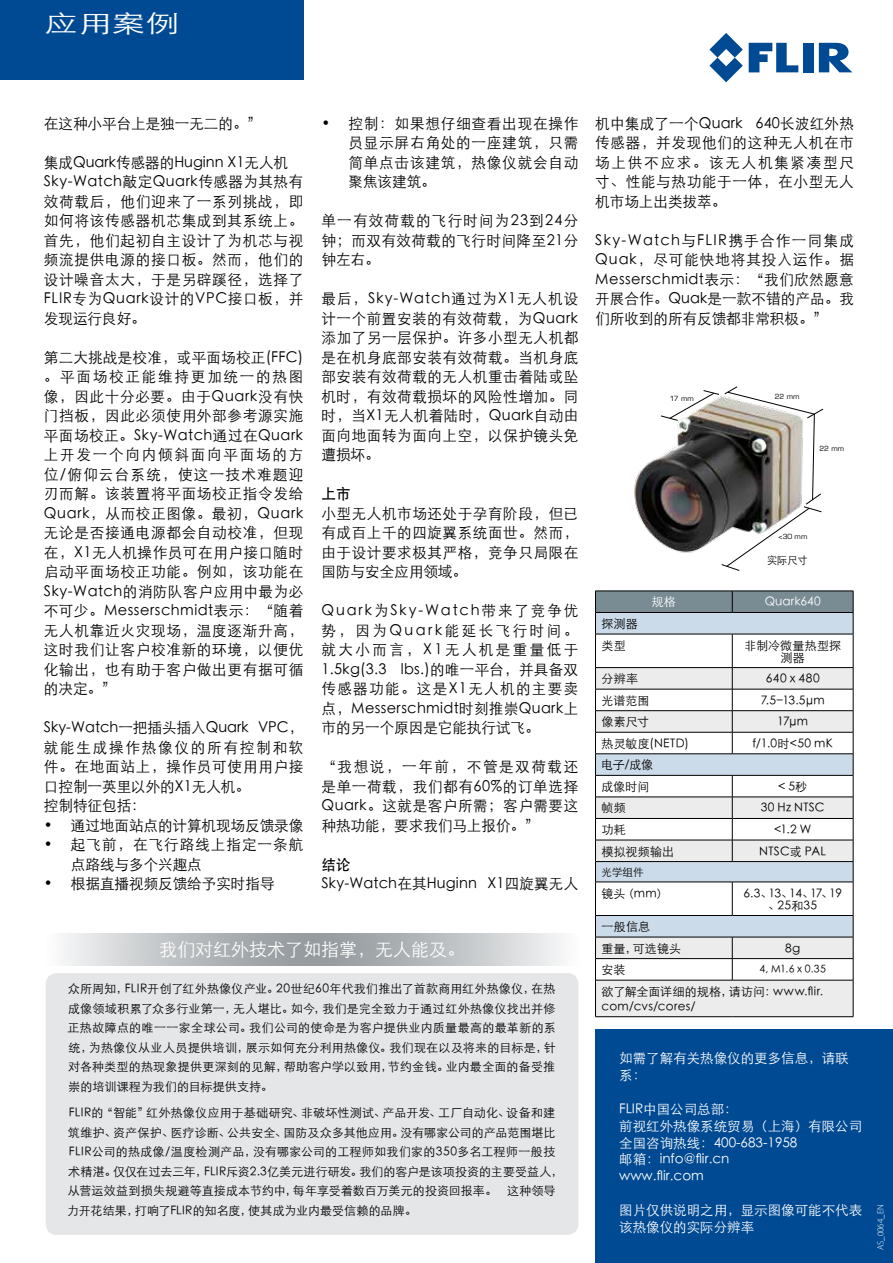
<style>
.page{position:relative;width:893px;height:1263px;background:#fff}
.page>*{position:absolute;margin:0;border:0;box-sizing:border-box;transform-origin:0 0}
.t1{font:300 24px "ST Heiti SC";color:#fff;scale:1.41 1}
.t2{font:300 18px "ST Heiti SC";color:#fff}
.t3{font:300 15px/19.5px "ST Heiti SC";letter-spacing:.04em;color:#000;text-align:justify}
.t4{font:300 15px/19.5px "ST Heiti SC";color:#000}
.t5{font:300 15px/19.5px "ST Heiti SC";letter-spacing:.07em;color:#000}
.t6{font:300 15px "ST Heiti SC";letter-spacing:.01em;color:#000}
.t7{font:500 15px "ST Heiti SC";color:#000}
.t8{font:300 13.5px/17px "ST Heiti SC";color:#fff}
.t9{font:300 12px/19.5px "ST Heiti SC";letter-spacing:.01em;color:#000}
.t10{font:300 12px/12px "ST Heiti SC";letter-spacing:-.025em;color:#000;text-align:center}
.t11{font:300 12px "ST Heiti SC";letter-spacing:.01em;color:#fff}
.t12{font:300 10.5px "ST Heiti SC";color:#000}
.t13{font:300 9px "Myriad Pro";color:#fff}
.t14{font:6.9px "Eurostile LT Std";letter-spacing:.02em;color:#000}
</style>
<div class="page">
<svg style="left:749px;top:43px;width:49px;height:29px"></svg>
<div style="left:803px;top:43px;width:11px;height:29px;background:#004a93"></div>
<svg style="left:819px;top:43px;width:33px;height:29px"></svg>
<svg style="left:709px;top:33px;width:34px;height:49px"></svg>
<div style="left:0;top:0;width:303px;height:80px;background:#004a93"></div>
<div style="left:595px;top:1029px;width:298px;height:234px;background:#004a93"></div>
<svg style="left:596px;top:668px;width:257px;height:348px"></svg>
<svg style="left:595px;top:591px;width:259px;height:43px;background:#99aab4"></svg>
<hr style="left:595px;top:634px;width:137px;height:1px;background:#000">
<hr style="left:595px;top:634px;width:1px;height:33px;background:#000">
<hr style="left:732px;top:634px;width:121px;height:1px;background:#000">
<hr style="left:732px;top:634px;width:1px;height:33px;background:#000">
<hr style="left:853px;top:634px;width:1px;height:33px;background:#000">
<hr style="left:595px;top:667px;width:137px;height:1px;background:#000">
<hr style="left:732px;top:667px;width:121px;height:1px;background:#000">
<hr style="left:595px;top:689px;width:137px;height:1px;background:#000">
<hr style="left:732px;top:689px;width:121px;height:1px;background:#000">
<hr style="left:595px;top:710px;width:137px;height:1px;background:#000">
<hr style="left:732px;top:710px;width:121px;height:1px;background:#000">
<hr style="left:595px;top:732px;width:137px;height:1px;background:#000">
<hr style="left:732px;top:732px;width:121px;height:1px;background:#000">
<svg style="left:732px;top:668px;width:1px;height:85px"></svg>
<hr style="left:595px;top:753px;width:137px;height:1px;background:#000">
<hr style="left:732px;top:753px;width:121px;height:1px;background:#000">
<hr style="left:595px;top:775px;width:137px;height:1px;background:#000">
<hr style="left:732px;top:775px;width:121px;height:1px;background:#000">
<hr style="left:595px;top:797px;width:137px;height:1px;background:#000">
<hr style="left:732px;top:797px;width:121px;height:1px;background:#000">
<hr style="left:595px;top:818px;width:137px;height:1px;background:#000">
<hr style="left:732px;top:818px;width:121px;height:1px;background:#000">
<hr style="left:595px;top:840px;width:137px;height:1px;background:#000">
<hr style="left:732px;top:840px;width:121px;height:1px;background:#000">
<svg style="left:732px;top:775px;width:1px;height:86px"></svg>
<hr style="left:595px;top:861px;width:137px;height:1px;background:#000">
<svg style="left:595px;top:668px;width:1px;height:214px"></svg>
<hr style="left:732px;top:861px;width:121px;height:1px;background:#000">
<svg style="left:853px;top:668px;width:1px;height:214px"></svg>
<hr style="left:595px;top:882px;width:137px;height:1px;background:#000">
<hr style="left:595px;top:882px;width:1px;height:33px;background:#000">
<hr style="left:732px;top:882px;width:121px;height:1px;background:#000">
<hr style="left:732px;top:882px;width:1px;height:33px;background:#000">
<hr style="left:853px;top:882px;width:1px;height:33px;background:#000">
<hr style="left:595px;top:915px;width:137px;height:1px;background:#000">
<hr style="left:732px;top:915px;width:121px;height:1px;background:#000">
<hr style="left:595px;top:937px;width:137px;height:1px;background:#000">
<hr style="left:732px;top:937px;width:121px;height:1px;background:#000">
<hr style="left:595px;top:958px;width:137px;height:1px;background:#000">
<svg style="left:595px;top:916px;width:1px;height:64px"></svg>
<hr style="left:732px;top:958px;width:121px;height:1px;background:#000">
<svg style="left:732px;top:937px;width:1px;height:43px"></svg>
<svg style="left:853px;top:916px;width:1px;height:64px"></svg>
<hr style="left:595px;top:980px;width:137px;height:1px;background:#000">
<hr style="left:595px;top:980px;width:1px;height:36px;background:#000">
<hr style="left:732px;top:980px;width:121px;height:1px;background:#000">
<hr style="left:853px;top:980px;width:1px;height:36px;background:#000">
<hr style="left:595px;top:1016px;width:137px;height:1px;background:#000">
<hr style="left:732px;top:1016px;width:121px;height:1px;background:#000">
<img style="left:634px;top:456px;width:26px;height:87px">
<svg style="left:660px;top:386px;width:164px;height:185px"></svg>
<div style="left:46px;top:973px;width:532px;height:262px;background:#e4e6e7;border-radius:11px"></div>
<svg style="left:63px;top:933px;width:499px;height:32px;background:#bcc0c2"></svg>
<h1 class="t1" style="left:44px;top:3px;width:97px">应用案例</h1>
<p class="t4" style="left:44px;top:112px;width:220px">在这种小平台上是独一无二的。”</p>
<p class="t3" style="left:44px;top:151px;width:261px;text-align:left">集成Quark传感器的Huginn X1无人机<br>Sky-Watch敲定Quark传感器为其热有效荷载后，他们迎来了一系列挑战，即如何将该传感器机芯集成到其系统上。首先，他们起初自主设计了为机芯与视频流提供电源的接口板。然而，他们的设计噪音太大，于是另辟蹊径，选择了<br>FLIR专为Quark设计的VPC接口板，并发现运行良好。</p>
<p class="t3" style="left:44px;top:346px;width:261px">第二大挑战是校准，或平面场校正(FFC)。平面场校正能维持更加统一的热图像，因此十分必要。由于Quark没有快门挡板，因此必须使用外部参考源实施平面场校正。Sky-Watch通过在Quark上开发一个向内倾斜面向平面场的方位/俯仰云台系统，使这一技术难题迎刃而解。该装置将平面场校正指令发给Quark，从而校正图像。最初，Quark无论是否接通电源都会自动校准，但现在，X1无人机操作员可在用户接口随时启动平面场校正功能。例如，该功能在Sky-Watch的消防队客户应用中最为必不可少。Messerschmidt表示：“随着无人机靠近火灾现场，温度逐渐升高，这时我们让客户校准新的环境，以便优化输出，也有助于客户做出更有据可循的决定。”</p>
<p class="t4" style="left:44px;top:716px;width:261px">Sky-Watch一把插头插入Quark VPC，就能生成操作热像仪的所有控制和软件。在地面站上，操作员可使用用户接口控制一英里以外的X1无人机。<br>控制特征包括：</p>
<p class="t4" style="left:44px;top:814px;width:261px">• 通过地面站点的计算机现场反馈录像</p>
<p class="t5" style="left:71px;top:833px;width:234px;text-indent:-27px">• 起飞前，在飞行路线上指定一条航点路线与多个兴趣点</p>
<p class="t4" style="left:44px;top:872px;width:232px">• 根据直播视频反馈给予实时指导</p>
<p class="t3" style="left:348px;top:112px;width:231px;text-indent:-27px">• 控制：如果想仔细查看出现在操作员显示屏右角处的一座建筑，只需简单点击该建筑，热像仪就会自动聚焦该建筑。</p>
<p class="t3" style="left:321px;top:210px;width:258px">单一有效荷载的飞行时间为23到24分钟；而双有效荷载的飞行时间降至21分钟左右。</p>
<p class="t3" style="left:321px;top:288px;width:258px">最后，Sky-Watch通过为X1无人机设计一个前置安装的有效荷载，为Quark添加了另一层保护。许多小型无人机都是在机身底部安装有效荷载。当机身底部安装有效荷载的无人机重击着陆或坠机时，有效荷载损坏的风险性增加。同时，当X1无人机着陆时，Quark自动由面向地面转为面向上空，以保护镜头免遭损坏。</p>
<p class="t7" style="left:321px;top:486px;width:31px">上市</p>
<p class="t3" style="left:321px;top:502px;width:258px">小型无人机市场还处于孕育阶段，但已有成百上千的四旋翼系统面世。然而，由于设计要求极其严格，竞争只局限在国防与安全应用领域。</p>
<p class="t3" style="left:321px;top:600px;width:258px">Quark为Sky-Watch带来了竞争优势，因为Quark能延长飞行时间。就大小而言，X1无人机是重量低于1.5kg(3.3 lbs.)的唯一平台，并具备双传感器功能。这是X1无人机的主要卖点，Messerschmidt时刻推崇Quark上市的另一个原因是它能执行试飞。</p>
<p class="t3" style="left:321px;top:756px;width:258px">“我想说，一年前，不管是双荷载还是单一荷载，我们都有60%的订单选择Quark。这就是客户所需；客户需要这种热功能，要求我们马上报价。”</p>
<p class="t7" style="left:321px;top:856px;width:31px">结论</p>
<p class="t6" style="left:321px;top:871px;width:258px">Sky-Watch在其Huginn X1四旋翼无人</p>
<p class="t2" style="left:159px;top:933px;width:307px">我们对红外技术了如指掌，无人能及。</p>
<p class="t9" style="left:67px;top:978px;width:490px;text-align:justify">众所周知，FLIR开创了红外热像仪产业。20世纪60年代我们推出了首款商用红外热像仪，在热成像领域积累了众多行业第一，无人堪比。如今，我们是完全致力于通过红外热像仪找出并修正热故障点的唯一一家全球公司。我们公司的使命是为客户提供业内质量最高的最革新的系统，为热像仪从业人员提供培训，展示如何充分利用热像仪。我们现在以及将来的目标是，针对各种类型的热现象提供更深刻的见解，帮助客户学以致用，节约金钱。业内最全面的备受推崇的培训课程为我们的目标提供支持。</p>
<p class="t9" style="left:67px;top:1102px;width:498px">FLIR的“智能”红外热像仪应用于基础研究、非破坏性测试、产品开发、工厂自动化、设备和建筑维护、资产保护、医疗诊断、公共安全、国防及众多其他应用。没有哪家公司的产品范围堪比FLIR公司的热成像/温度检测产品，没有哪家公司的工程师如我们家的350多名工程师一般技术精湛。仅仅在过去三年，FLIR斥资2.3亿美元进行研发。我们的客户是该项投资的主要受益人，从营运效益到损失规避等直接成本节约中，每年享受着数百万美元的投资回报率。 这种领导力开花结果，打响了FLIR的知名度，使其成为业内最受信赖的品牌。</p>
<p class="t3" style="left:595px;top:112px;width:260px">机中集成了一个Quark 640长波红外热传感器，并发现他们的这种无人机在市场上供不应求。该无人机集紧凑型尺寸、性能与热功能于一体，在小型无人机市场上出类拔萃。</p>
<p class="t3" style="left:595px;top:229px;width:260px">Sky-Watch与FLIR携手合作一同集成Quak，尽可能快地将其投入运作。据Messerschmidt表示：“我们欣然愿意开展合作。Quak是一款不错的产品。我们所收到的所有反馈都非常积极。”</p>
<p class="t14" style="left:670px;top:394px;width:26px">17 mm</p>
<p class="t14" style="left:775px;top:392px;width:26px">22 mm</p>
<p class="t14" style="left:819px;top:445px;width:26px">22 mm</p>
<p class="t14" style="left:779px;top:532px;width:30px">&lt;30 mm</p>
<p class="t12" style="left:767px;top:551px;width:42px">实际尺寸</p>
<p class="t9" style="left:601px;top:612px;width:38px;line-height:21.6px">探测器类型</p>
<p class="t11" style="left:652px;top:592px;width:25px">规格</p>
<p class="t11" style="left:765px;top:592px;width:58px">Quark640</p>
<p class="t9" style="left:744px;top:638px;width:98px;line-height:12px;text-align:center">非制冷微量热型探测器</p>
<p class="t9" style="left:601px;top:668px;width:38px">分辨率</p>
<p class="t9" style="left:766px;top:668px;width:55px">640 x 480</p>
<p class="t9" style="left:601px;top:689px;width:50px">光谱范围</p>
<p class="t9" style="left:761px;top:689px;width:65px">7.5–13.5μm</p>
<p class="t9" style="left:601px;top:711px;width:49px">像素尺寸</p>
<p class="t9" style="left:777px;top:711px;width:32px">17μm</p>
<p class="t9" style="left:601px;top:732px;width:89px">热灵敏度(NETD)</p>
<p class="t9" style="left:752px;top:732px;width:82px">f/1.0时&lt;50 mK</p>
<p class="t9" style="left:601px;top:753px;width:53px;line-height:21.6px">电子/成像成像时间</p>
<p class="t9" style="left:778px;top:775px;width:31px">&lt; 5秒</p>
<p class="t9" style="left:601px;top:797px;width:26px">帧频</p>
<p class="t9" style="left:761px;top:797px;width:66px">30 Hz NTSC</p>
<p class="t9" style="left:601px;top:819px;width:26px">功耗</p>
<p class="t9" style="left:774px;top:819px;width:39px">&lt;1.2 W</p>
<p class="t9" style="left:601px;top:840px;width:74px">模拟视频输出</p>
<p class="t9" style="left:759px;top:840px;width:68px">NTSC或 PAL</p>
<p class="t12" style="left:601px;top:863px;width:44px">光学组件</p>
<p class="t9" style="left:601px;top:882px;width:68px">镜头（mm）</p>
<p class="t10" style="left:743px;top:886px;width:100px">6.3、13、14、17、19、25和35</p>
<p class="t9" style="left:601px;top:915px;width:81px;line-height:21.6px">一般信息<br>重量，可选镜头</p>
<p class="t9" style="left:785px;top:937px;width:17px">8g</p>
<p class="t9" style="left:601px;top:959px;width:25px">安装</p>
<p class="t12" style="left:759px;top:960px;width:68px">4, M1.6 x 0.35</p>
<p class="t9" style="left:601px;top:982px;width:223px;line-height:15px">欲了解全面详细的规格，请访问：www.flir. com/cvs/cores/</p>
<p class="t8" style="left:619px;top:1048px;width:231px">如需了解有关热像仪的更多信息，请联系：</p>
<p class="t8" style="left:619px;top:1099px;width:244px">FLIR中国公司总部：<br>前视红外热像系统贸易（上海）有限公司全国咨询热线：400-683-1958<br>邮箱：info@flir.cn<br>www.flir.com</p>
<p class="t8" style="left:619px;top:1200px;width:244px">图片仅供说明之用，显示图像可能不代表该热像仪的实际分辨率</p>
<p class="t13" style="left:875px;top:1250px;width:47px;rotate:-90deg">AS_0064_EN</p>
</div>
